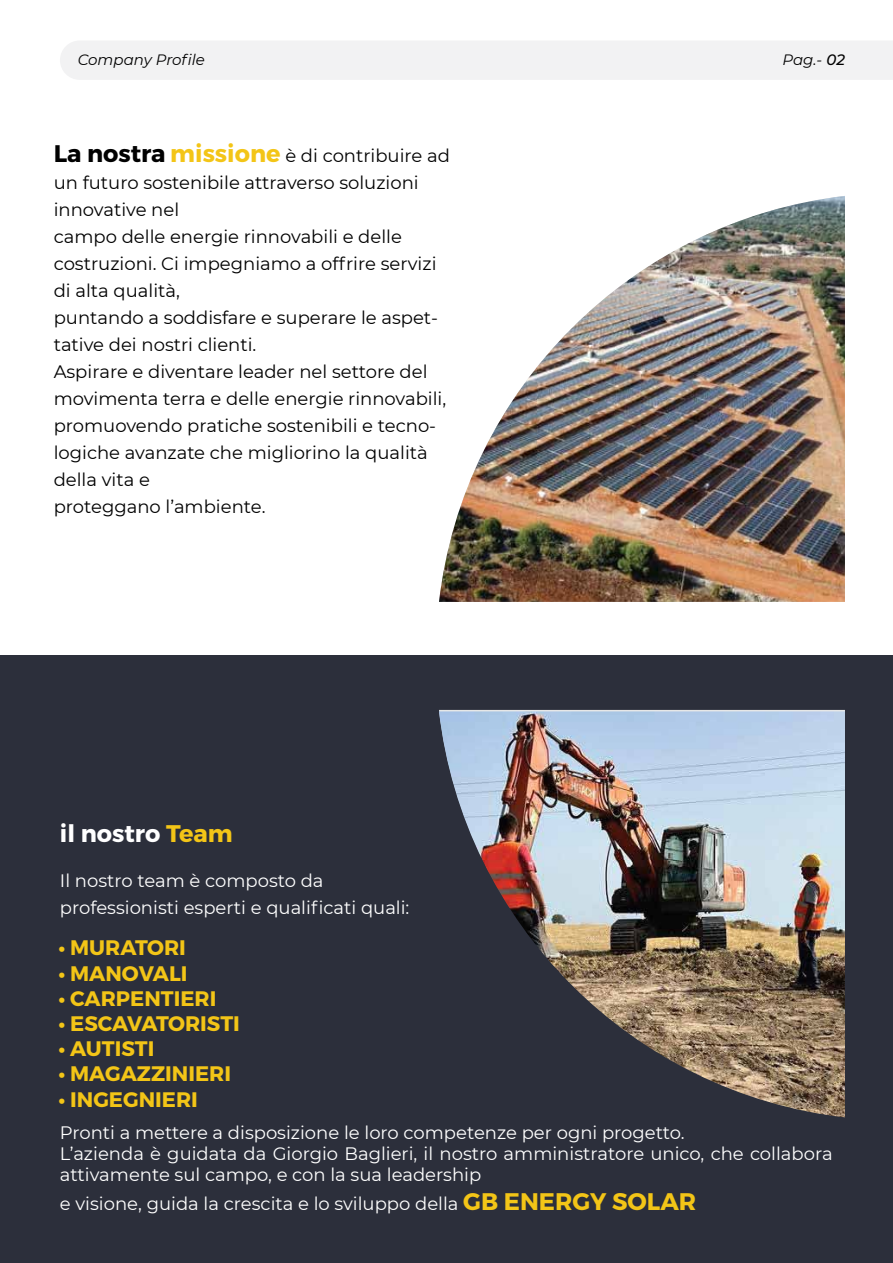
<style>
.page{position:relative;width:893px;height:1263px;background:#fff}
.page>*{position:absolute;margin:0;border:0;box-sizing:border-box;transform-origin:0 0}
.t1{font:700 24px "Montserrat";color:#fff}
.t2{font:700 21px "Montserrat";color:#f3c517}
.t3{font:18px/27px "Montserrat";color:#010101}
.t4{font:18px/21px "Montserrat";color:#fff}
.t5{font:italic 15px "Montserrat";color:#010101}
.s1{font-weight:500}
.s2{font-weight:700;font-size:24px}
.s3{font-weight:700;font-size:24px;color:#f3c517}
.s4{color:#f3c517}
</style>
<div class="page">
<div style="left:0;top:656px;width:893px;height:607px;background:#2c2f3b"></div>
<div style="left:60px;top:41px;width:833px;height:39px;background:#f2f2f3"></div>
<img style="left:439px;top:196px;width:406px;height:406px">
<img style="left:439px;top:711px;width:406px;height:406px">
<p class="t5" style="left:78px;top:50px;width:129px">Company Profile</p>
<p class="t5" style="left:782px;top:50px;width:64px">Pag.- <span class="s1">02</span></p>
<p class="t3" style="left:54px;top:141px;width:398px"><span class="s2">La nostra</span> <span class="s3">missione</span> è di contribuire ad un futuro sostenibile attraverso soluzioni innovative nel<br>campo delle energie rinnovabili e delle costruzioni. Ci impegniamo a offrire servizi di alta qualità,<br>puntando a soddisfare e superare le aspet&shy;tative dei nostri clienti.<br>Aspirare e diventare leader nel settore del movimenta terra e delle energie rinnovabili, promuovendo pratiche sostenibili e tecno&shy;logiche avanzate che migliorino la qualità della vita e<br>proteggano l’ambiente.</p>
<h1 class="t1" style="left:60px;top:819px;width:174px">il nostro <span class="s4">Team</span></h1>
<p class="t4" style="left:60px;top:866px;width:351px;line-height:27px">Il nostro team è composto da professionisti esperti e qualificati quali:</p>
<p class="t2" style="left:58px;top:935px;width:129px">• MURATORI</p>
<p class="t2" style="left:58px;top:960px;width:131px">• MANOVALI</p>
<p class="t2" style="left:58px;top:985px;width:159px">• CARPENTIERI</p>
<p class="t2" style="left:58px;top:1010px;width:183px">• ESCAVATORISTI</p>
<p class="t2" style="left:58px;top:1036px;width:97px">• AUTISTI</p>
<p class="t2" style="left:58px;top:1061px;width:174px">• MAGAZZINIERI</p>
<p class="t2" style="left:58px;top:1086px;width:141px">• INGEGNIERI</p>
<p class="t4" style="left:60px;top:1121px;width:774px">Pronti a mettere a disposizione le loro competenze per ogni progetto.<br>L’azienda è guidata da Giorgio Baglieri, il nostro amministratore unico, che collabora attivamente sul campo, e con la sua leadership</p>
<p class="t4" style="left:60px;top:1192px;width:638px">e visione, guida la crescita e lo sviluppo della <span class="s3">GB ENERGY SOLAR</span></p>
</div>
